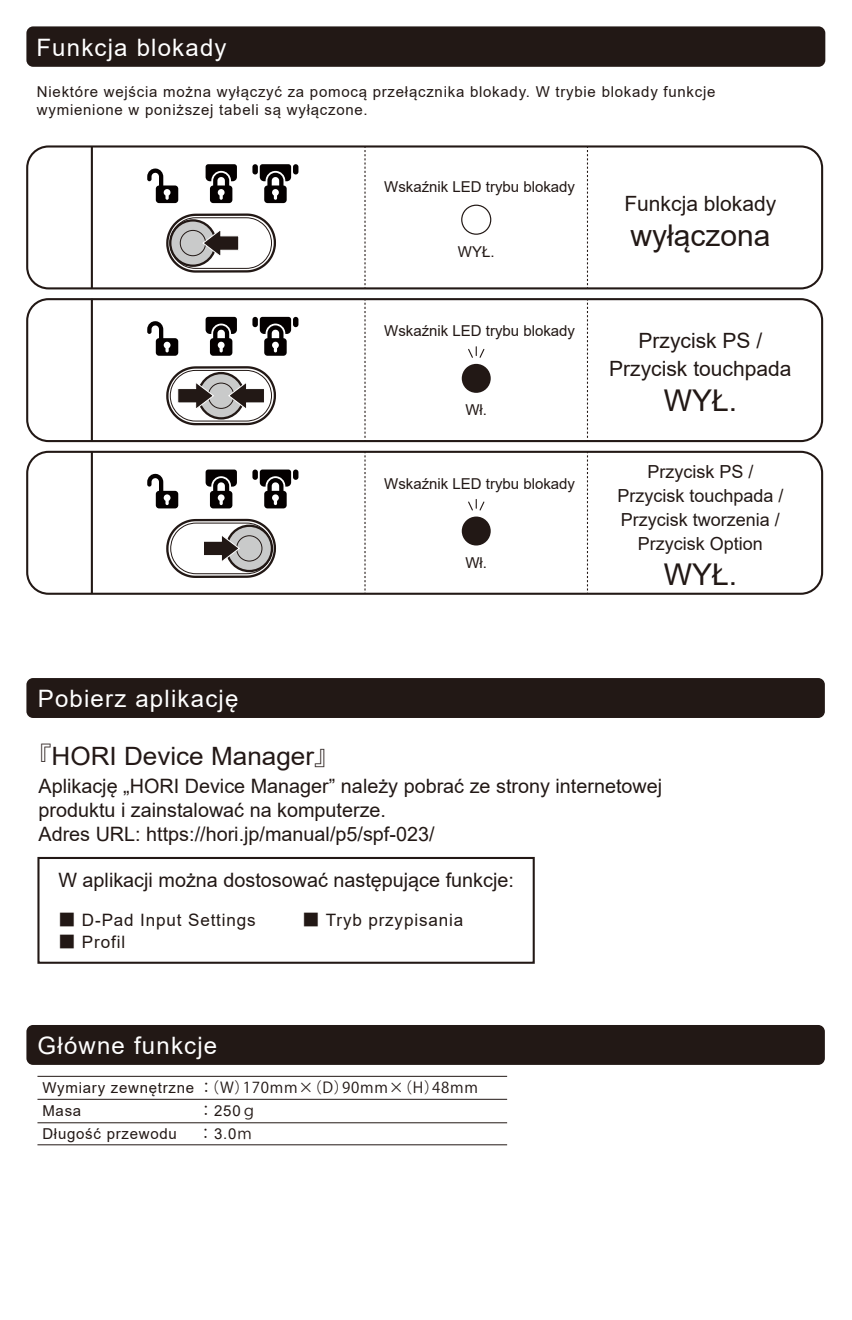
<style>
.page{position:relative;width:852px;height:1320px;background:#fff}
.page>*{position:absolute;margin:0;border:0;box-sizing:border-box;transform-origin:0 0}
.t1{font:30px "Arial";color:#221815}
.t2{font:25.2px "Arial";color:#231816}
.t3{font:24px "Arial";letter-spacing:.05em;color:#fff}
.t4{font:21px/27.9px "Arial";color:#221815;text-align:center}
.t5{font:19.8px/24px "Arial";color:#221815}
.t6{font:18px/24px "Arial";color:#221815;text-align:center}
.t7{font:17.1px "Arial";letter-spacing:.05em;color:#221815}
.t8{font:15px/18px "Arial";letter-spacing:.05em;color:#221815}
.t9{font:15px "Arial";color:#221815}
.t10{font:15px "Koz Go Pr 6 N";letter-spacing:.05em;color:#221815}
.s1{font-family:"Koz Go Pr 6 N"}
.s2{font-family:"Arial"}
</style>
<div class="page">
<div style="left:26px;top:26px;width:799px;height:41px;background:#221815;border-radius:7px"></div>
<div style="left:26px;top:145px;width:797px;height:144px;border:2px solid #221815;border-radius:21px"></div>
<svg style="left:364px;top:147px;width:2px;height:141px"></svg>
<svg style="left:587px;top:147px;width:1px;height:141px"></svg>
<hr style="left:91px;top:146px;width:2px;height:142px;background:#221815">
<div style="left:252px;top:164px;width:6px;height:10px;background:#040000;border-radius:3px"></div>
<div style="left:293px;top:164px;width:5px;height:10px;background:#040000;border-radius:3px"></div>
<svg style="left:260px;top:164px;width:31px;height:39px"></svg>
<svg style="left:206px;top:164px;width:31px;height:39px"></svg>
<svg style="left:147px;top:168px;width:31px;height:35px"></svg>
<svg style="left:166px;top:213px;width:110px;height:60px"></svg>
<div style="left:461px;top:205px;width:30px;height:30px;border:1px solid #221815;border-radius:50%"></div>
<div style="left:26px;top:298px;width:797px;height:144px;border:2px solid #221815;border-radius:21px"></div>
<svg style="left:364px;top:299px;width:2px;height:142px"></svg>
<svg style="left:587px;top:299px;width:1px;height:142px"></svg>
<hr style="left:91px;top:299px;width:2px;height:142px;background:#221815">
<div style="left:252px;top:317px;width:6px;height:10px;background:#040000;border-radius:3px"></div>
<div style="left:293px;top:317px;width:5px;height:10px;background:#040000;border-radius:3px"></div>
<svg style="left:260px;top:317px;width:31px;height:39px"></svg>
<svg style="left:206px;top:317px;width:31px;height:39px"></svg>
<svg style="left:147px;top:321px;width:31px;height:35px"></svg>
<svg style="left:166px;top:366px;width:110px;height:60px"></svg>
<div style="left:26px;top:451px;width:797px;height:144px;border:2px solid #221815;border-radius:21px"></div>
<svg style="left:364px;top:452px;width:2px;height:142px"></svg>
<svg style="left:587px;top:452px;width:1px;height:142px"></svg>
<hr style="left:91px;top:451px;width:2px;height:143px;background:#221815">
<div style="left:252px;top:469px;width:6px;height:11px;background:#040000;border-radius:3px"></div>
<div style="left:293px;top:469px;width:5px;height:11px;background:#040000;border-radius:3px"></div>
<svg style="left:260px;top:469px;width:31px;height:39px"></svg>
<svg style="left:206px;top:469px;width:31px;height:39px"></svg>
<svg style="left:147px;top:473px;width:31px;height:35px"></svg>
<svg style="left:166px;top:518px;width:110px;height:60px"></svg>
<svg style="left:468px;top:347px;width:17px;height:11px"></svg>
<div style="left:462px;top:364px;width:29px;height:29px;background:#221815;border-radius:50%"></div>
<svg style="left:468px;top:499px;width:17px;height:12px"></svg>
<div style="left:462px;top:516px;width:29px;height:29px;background:#221815;border-radius:50%"></div>
<div style="left:26px;top:678px;width:799px;height:40px;background:#221815;border-radius:7px"></div>
<div style="left:26px;top:1025px;width:799px;height:40px;background:#221815;border-radius:7px"></div>
<hr style="left:37px;top:1076px;width:470px;height:1px;background:#221815">
<hr style="left:37px;top:1098px;width:470px;height:1px;background:#221815">
<hr style="left:37px;top:1122px;width:470px;height:1px;background:#221815">
<hr style="left:37px;top:1144px;width:470px;height:1px;background:#221815">
<div style="left:37px;top:857px;width:498px;height:107px;border:2px solid #221815"></div>
<p class="t3" style="left:36px;top:31px;width:192px">Funkcja blokady</p>
<p class="t8" style="left:37px;top:83px;width:680px">Niektóre wejścia można wyłączyć za pomocą przełącznika blokady. W trybie blokady funkcje wymienione w poniższej tabeli są wyłączone.</p>
<p class="t3" style="left:38px;top:681px;width:202px">Pobierz aplikację</p>
<p class="t9" style="left:384px;top:177px;width:192px">Wskaźnik LED trybu blokady</p>
<p class="t8" style="left:458px;top:242px;width:38px">WYŁ.</p>
<p class="t9" style="left:384px;top:320px;width:192px">Wskaźnik LED trybu blokady</p>
<p class="t8" style="left:465px;top:401px;width:23px">Wł.</p>
<p class="t9" style="left:384px;top:473px;width:192px">Wskaźnik LED trybu blokady</p>
<p class="t8" style="left:465px;top:554px;width:23px">Wł.</p>
<p class="t4" style="left:624px;top:189px;width:153px">Funkcja blokady</p>
<h1 class="t1" style="left:630px;top:215px;width:142px">wyłączona</h1>
<p class="t4" style="left:609px;top:326px;width:184px">Przycisk PS /<br>Przycisk touchpada</p>
<h1 class="t1" style="left:664px;top:380px;width:75px">WYŁ.</h1>
<p class="t6" style="left:617px;top:460px;width:168px">Przycisk PS /<br>Przycisk touchpada /<br>Przycisk tworzenia /<br>Przycisk Option</p>
<h1 class="t1" style="left:664px;top:553px;width:75px">WYŁ.</h1>
<p class="t2" style="left:25px;top:739px;width:316px"><span class="s1">『</span>HORI Device Manager<span class="s1">』</span></p>
<p class="t5" style="left:38px;top:774px;width:625px">Aplikację „HORI Device Manager” należy pobrać ze strony internetowej produktu i zainstalować na komputerze.<br>Adres URL: https://hori.jp/manual/p5/spf-023/</p>
<p class="t5" style="left:58px;top:867px;width:457px">W aplikacji można dostosować następujące funkcje:</p>
<p class="t7" style="left:58px;top:908px;width:199px"><span class="s1">■</span> D-Pad Input Settings</p>
<p class="t7" style="left:58px;top:930px;width:68px"><span class="s1">■</span> Profil</p>
<p class="t7" style="left:303px;top:908px;width:162px"><span class="s1">■</span> Tryb przypisania</p>
<p class="t3" style="left:38px;top:1028px;width:181px">Główne funkcje</p>
<p class="t10" style="left:42px;top:1079px;width:437px"><span class="s2">Wymiary zewnętrzne</span> ：（W）170mm×（D）90mm×（H）48mm</p>
<p class="t8" style="left:42px;top:1101px;width:40px">Masa</p>
<p class="t8" style="left:198px;top:1101px;width:60px"><span class="s1">：</span>250<span class="s1">ｇ</span></p>
<p class="t8" style="left:42px;top:1124px;width:136px">Długość przewodu</p>
<p class="t8" style="left:198px;top:1124px;width:55px"><span class="s1">：</span>3.0<span class="s1">ｍ</span></p>
</div>
